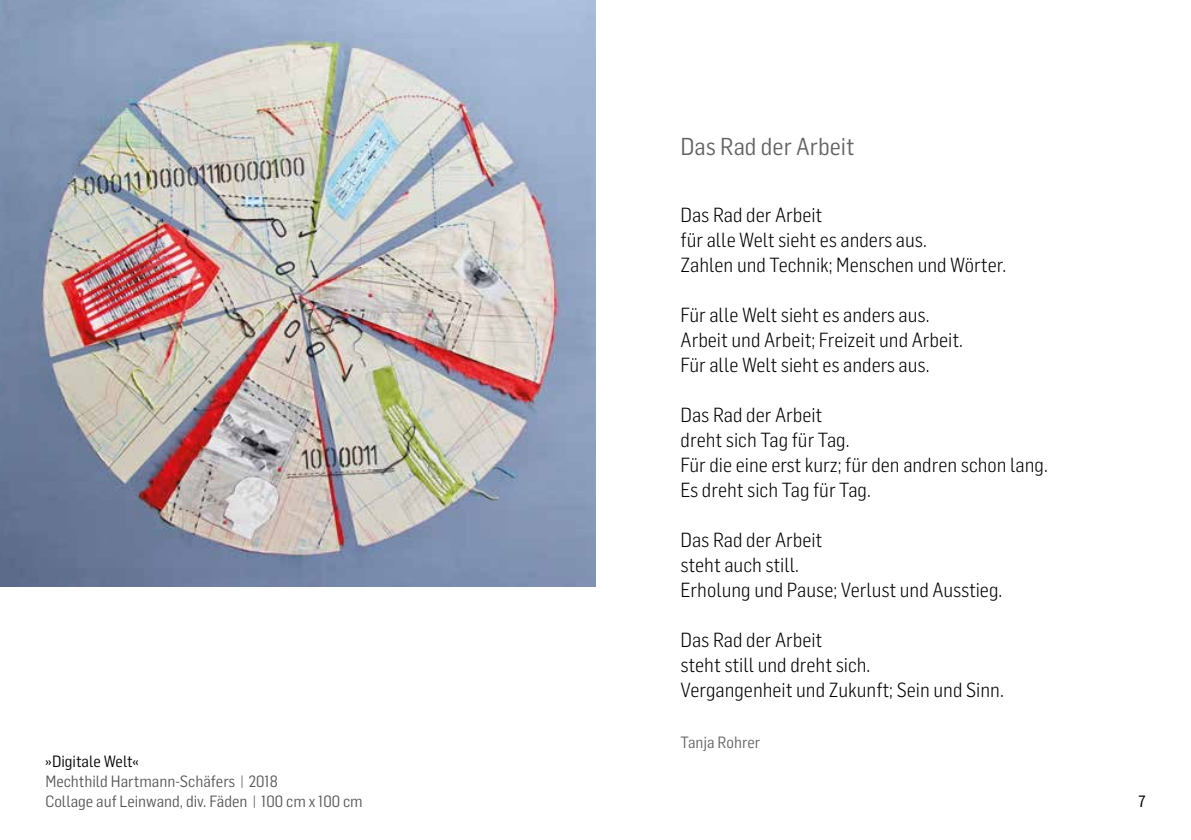
<style>
.page{position:relative;width:1191px;height:840px;background:#fff}
.page>*{position:absolute;margin:0;border:0;box-sizing:border-box;transform-origin:0 0}
.t1{font:24px "Flama Semicondensed";color:#646363}
.t2{font:300 20px/25px "Flama Semicondensed";color:#000}
.t3{font:16px/20px "Flama Semicondensed";color:#575756}
.t4{font:16px "Flama Semicondensed";color:#000}
.t5{font:16px "Flama Semicondensed";color:#646363}
.t6{font:16px "Flama Semicondensed Basic";color:#000}
</style>
<div class="page">
<img style="left:0;top:0;width:595px;height:586px">
<p class="t4" style="left:45px;top:750px;width:95px">»Digitale Welt«</p>
<p class="t3" style="left:45px;top:770px;width:319px">Mechthild Hartmann-Schäfers | 2018<br>Collage auf Leinwand, div. Fäden | 100 cm x 100 cm</p>
<p class="t1" style="left:680px;top:131px;width:175px">Das Rad der Arbeit</p>
<p class="t2" style="left:680px;top:201px;width:327px">Das Rad der Arbeit<br>für alle Welt sieht es anders aus.<br>Zahlen und Technik; Menschen und Wörter.</p>
<p class="t2" style="left:680px;top:301px;width:284px">Für alle Welt sieht es anders aus.<br>Arbeit und Arbeit; Freizeit und Arbeit.<br>Für alle Welt sieht es anders aus.</p>
<p class="t2" style="left:680px;top:401px;width:369px">Das Rad der Arbeit<br>dreht sich Tag für Tag.<br>Für die eine erst kurz; für den andren schon lang.<br>Es dreht sich Tag für Tag.</p>
<p class="t2" style="left:680px;top:526px;width:323px">Das Rad der Arbeit<br>steht auch still.<br>Erholung und Pause; Verlust und Ausstieg.</p>
<p class="t2" style="left:680px;top:626px;width:325px">Das Rad der Arbeit<br>steht still und dreht sich.<br>Vergangenheit und Zukunft; Sein und Sinn.</p>
<p class="t5" style="left:680px;top:731px;width:81px">Tanja Rohrer</p>
<p class="t6" style="left:1138px;top:790px;width:9px">7</p>
</div>
